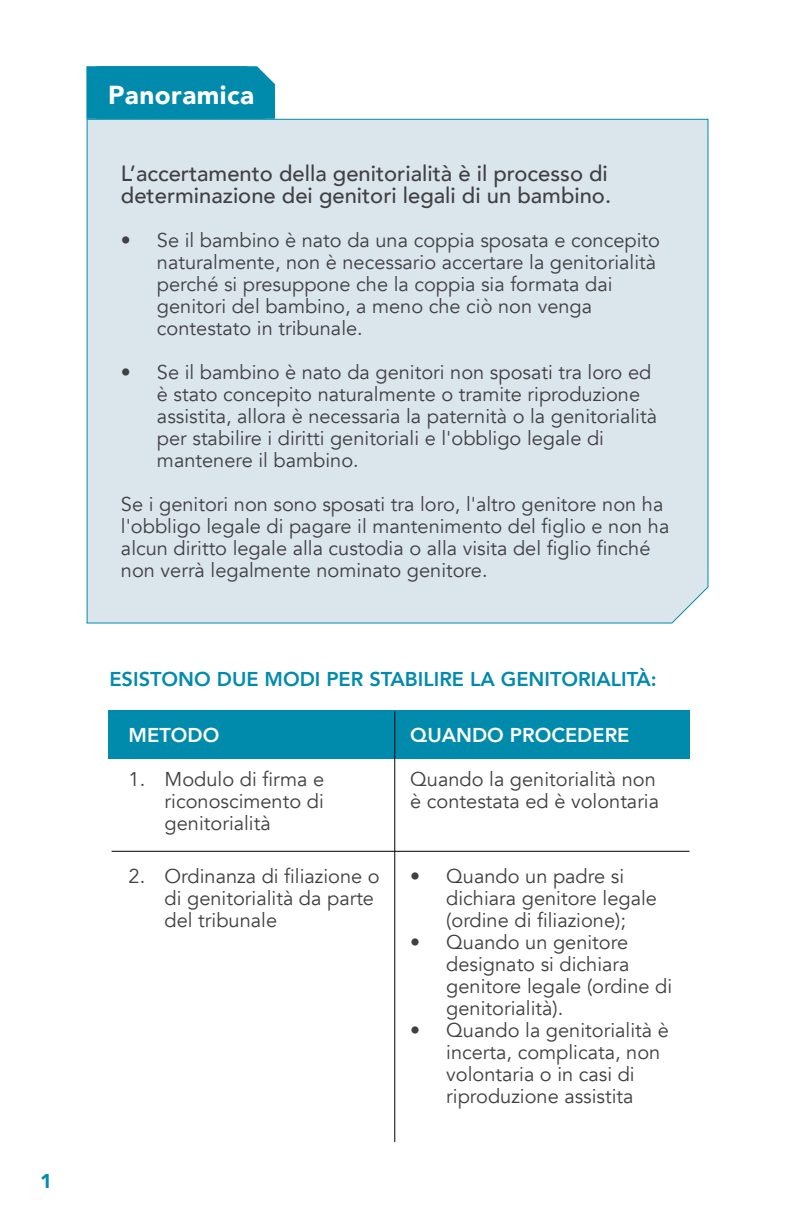
<style>
.page{position:relative;width:792px;height:1224px;background:#fff}
.page>*{position:absolute;margin:0;border:0;box-sizing:border-box;transform-origin:0 0}
.t1{font:900 26px "Avenir";letter-spacing:.02em;color:#fff}
.t2{font:500 22px/22px "Avenir";color:#414042}
.t3{font:20px/22px "Avenir";color:#414042}
.t4{font:800 20px "Avenir";color:#008bad}
.t5{font:800 20px "Avenir";color:#fff}
.t6{font:900 20px "Avenir";color:#008bad}
</style>
<div class="page">
<div style="left:86px;top:118px;width:623px;height:506px;background:#dbe5ec"></div>
<div style="left:86px;top:66px;width:189px;height:53px;background:#008bad"></div>
<div style="left:109px;top:710px;width:581px;height:48px;background:#008bad"></div>
<hr style="left:112px;top:851px;width:578px;height:1px;background:#000">
<hr style="left:394px;top:711px;width:1px;height:431px;background:#000">
<p class="t6" style="left:40px;top:1164px;width:13px">1</p>
<h1 class="t1" style="left:108px;top:72px;width:148px">Panoramica</h1>
<p class="t2" style="left:121px;top:162px;width:492px">L’accertamento della genitorialità è il processo di determinazione dei genitori legali di un bambino.</p>
<p class="t3" style="left:157px;top:230px;width:505px;text-indent:-36px">• Se il bambino è nato da una coppia sposata e concepito naturalmente, non è necessario accertare la genitorialità perché si presuppone che la coppia sia formata dai genitori del bambino, a meno che ciò non venga contestato in tribunale.</p>
<p class="t3" style="left:157px;top:362px;width:502px;text-indent:-36px">• Se il bambino è nato da genitori non sposati tra loro ed è stato concepito naturalmente o tramite riproduzione assistita, allora è necessaria la paternità o la genitorialità per stabilire i diritti genitoriali e l'obbligo legale di mantenere il bambino.</p>
<p class="t3" style="left:121px;top:494px;width:550px">Se i genitori non sono sposati tra loro, l'altro genitore non ha l'obbligo legale di pagare il mantenimento del figlio e non ha alcun diritto legale alla custodia o alla visita del figlio finché non verrà legalmente nominato genitore.</p>
<p class="t4" style="left:109px;top:663px;width:549px">ESISTONO DUE MODI PER STABILIRE LA GENITORIALITÀ:</p>
<p class="t5" style="left:129px;top:720px;width:92px">METODO</p>
<p class="t3" style="left:165px;top:769px;width:161px;text-align:justify;text-indent:-36px">1. Modulo di firma e riconoscimento di genitorialità</p>
<p class="t3" style="left:165px;top:866px;width:217px;text-indent:-36px">2. Ordinanza di filiazione o di genitorialità da parte del tribunale</p>
<p class="t5" style="left:410px;top:720px;width:221px">QUANDO PROCEDERE</p>
<p class="t3" style="left:410px;top:769px;width:250px">Quando la genitorialità non è contestata ed è volontaria</p>
<p class="t3" style="left:446px;top:866px;width:212px;text-indent:-36px">• Quando un padre si dichiara genitore legale (ordine di filiazione);</p>
<p class="t3" style="left:446px;top:932px;width:227px;text-indent:-36px">• Quando un genitore designato si dichiara genitore legale (ordine di genitorialità).</p>
<p class="t3" style="left:446px;top:1020px;width:224px;text-indent:-36px">• Quando la genitorialità è incerta, complicata, non volontaria o in casi di riproduzione assistita</p>
</div>
